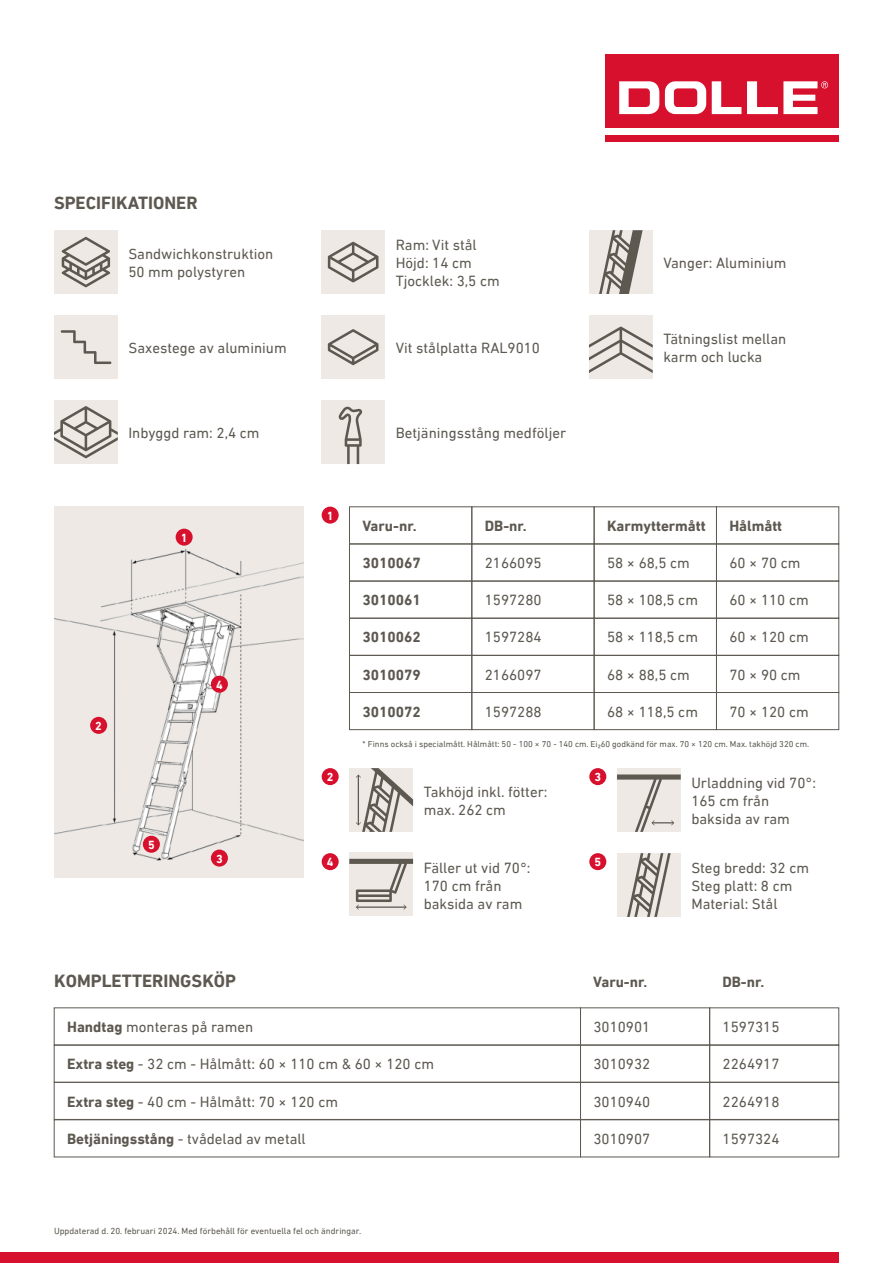
<style>
.page{position:relative;width:893px;height:1263px;background:#fff}
.page>*{position:absolute;margin:0;border:0;box-sizing:border-box;transform-origin:0 0}
.t1{font:700 18px "DIN Next LT Pro";color:#5d5951}
.t2{font:15px/18px "DIN Next LT Pro";color:#5d5951}
.t3{font:700 15px "DIN Next LT Pro";color:#5d5951}
.t4{font:700 12px "DIN Next LT Pro";color:#fff}
.t5{font:9px "DIN Next LT Pro";color:#5d5951}
.t6{font:8.7px "DIN Next LT Pro";color:#5d5951}
.s1{font-weight:700}
</style>
<div class="page">
<div style="left:589px;top:315px;width:64px;height:64px;background:#eee9e5"></div>
<svg style="left:589px;top:327px;width:64px;height:46px"></svg>
<div style="left:589px;top:230px;width:64px;height:64px;background:#eee9e5"></div>
<svg style="left:599px;top:230px;width:44px;height:64px"></svg>
<div style="left:54px;top:315px;width:64px;height:64px;background:#eee9e5"></div>
<svg style="left:61px;top:330px;width:50px;height:34px"></svg>
<div style="left:321px;top:230px;width:64px;height:64px;background:#eee9e5"></div>
<svg style="left:328px;top:242px;width:50px;height:40px"></svg>
<div style="left:54px;top:230px;width:64px;height:64px;background:#eee9e5"></div>
<svg style="left:62px;top:237px;width:48px;height:50px"></svg>
<div style="left:321px;top:315px;width:64px;height:64px;background:#eee9e5"></div>
<svg style="left:328px;top:329px;width:50px;height:36px"></svg>
<div style="left:617px;top:853px;width:64px;height:64px;background:#eee9e5"></div>
<svg style="left:627px;top:853px;width:44px;height:64px"></svg>
<div style="left:617px;top:768px;width:64px;height:64px;background:#eee9e5"></div>
<svg style="left:617px;top:774px;width:64px;height:58px"></svg>
<div style="left:349px;top:852px;width:64px;height:64px;background:#eee9e5"></div>
<svg style="left:349px;top:859px;width:64px;height:51px"></svg>
<img style="left:54px;top:507px;width:250px;height:370px">
<div style="left:349px;top:768px;width:64px;height:64px;background:#eee9e5"></div>
<svg style="left:356px;top:768px;width:57px;height:64px"></svg>
<div style="left:349px;top:507px;width:123px;height:37px;border:1px solid #5d5951"></div>
<div style="left:349px;top:618px;width:123px;height:37px;border:1px solid #5d5951"></div>
<div style="left:349px;top:692px;width:123px;height:38px;border:1px solid #5d5951"></div>
<div style="left:349px;top:544px;width:123px;height:37px;border:1px solid #5d5951"></div>
<div style="left:349px;top:581px;width:123px;height:37px;border:1px solid #5d5951"></div>
<div style="left:349px;top:655px;width:123px;height:38px;border:1px solid #5d5951"></div>
<div style="left:594px;top:507px;width:123px;height:37px;border:1px solid #5d5951"></div>
<div style="left:472px;top:507px;width:122px;height:37px;border:1px solid #5d5951"></div>
<div style="left:472px;top:618px;width:122px;height:37px;border:1px solid #5d5951"></div>
<div style="left:472px;top:692px;width:122px;height:38px;border:1px solid #5d5951"></div>
<div style="left:472px;top:544px;width:122px;height:37px;border:1px solid #5d5951"></div>
<div style="left:472px;top:581px;width:122px;height:37px;border:1px solid #5d5951"></div>
<div style="left:472px;top:655px;width:122px;height:38px;border:1px solid #5d5951"></div>
<div style="left:716px;top:507px;width:123px;height:37px;border:1px solid #5d5951"></div>
<div style="left:322px;top:507px;width:17px;height:17px;background:#d7102d;border-radius:50%"></div>
<div style="left:176px;top:529px;width:17px;height:17px;background:#d7102d;border-radius:50%"></div>
<div style="left:322px;top:768px;width:17px;height:17px;background:#d7102d;border-radius:50%"></div>
<div style="left:90px;top:717px;width:17px;height:17px;background:#d7102d;border-radius:50%"></div>
<div style="left:322px;top:853px;width:17px;height:17px;background:#d7102d;border-radius:50%"></div>
<div style="left:211px;top:676px;width:17px;height:17px;background:#d7102d;border-radius:50%"></div>
<div style="left:589px;top:768px;width:17px;height:17px;background:#d7102d;border-radius:50%"></div>
<div style="left:211px;top:849px;width:17px;height:17px;background:#d7102d;border-radius:50%"></div>
<div style="left:589px;top:853px;width:17px;height:17px;background:#d7102d;border-radius:50%"></div>
<div style="left:143px;top:836px;width:17px;height:17px;background:#d7102d;border-radius:50%"></div>
<div style="left:54px;top:1008px;width:527px;height:37px;border:1px solid #5d5951"></div>
<div style="left:54px;top:1119px;width:527px;height:38px;border:1px solid #5d5951"></div>
<div style="left:580px;top:1008px;width:130px;height:37px;border:1px solid #5d5951"></div>
<div style="left:580px;top:1119px;width:130px;height:38px;border:1px solid #5d5951"></div>
<div style="left:709px;top:1008px;width:130px;height:37px;border:1px solid #5d5951"></div>
<div style="left:709px;top:1119px;width:130px;height:38px;border:1px solid #5d5951"></div>
<div style="left:594px;top:618px;width:123px;height:37px;border:1px solid #5d5951"></div>
<div style="left:594px;top:692px;width:123px;height:38px;border:1px solid #5d5951"></div>
<div style="left:594px;top:544px;width:123px;height:37px;border:1px solid #5d5951"></div>
<div style="left:594px;top:581px;width:123px;height:37px;border:1px solid #5d5951"></div>
<div style="left:594px;top:655px;width:123px;height:38px;border:1px solid #5d5951"></div>
<div style="left:716px;top:618px;width:123px;height:37px;border:1px solid #5d5951"></div>
<div style="left:716px;top:692px;width:123px;height:38px;border:1px solid #5d5951"></div>
<div style="left:716px;top:544px;width:123px;height:37px;border:1px solid #5d5951"></div>
<div style="left:716px;top:581px;width:123px;height:37px;border:1px solid #5d5951"></div>
<div style="left:716px;top:655px;width:123px;height:38px;border:1px solid #5d5951"></div>
<div style="left:321px;top:400px;width:64px;height:64px;background:#eee9e5"></div>
<svg style="left:338px;top:407px;width:24px;height:57px"></svg>
<div style="left:54px;top:400px;width:64px;height:64px;background:#eee9e5"></div>
<svg style="left:54px;top:406px;width:64px;height:52px"></svg>
<div style="left:54px;top:1045px;width:527px;height:37px;border:1px solid #5d5951"></div>
<div style="left:54px;top:1082px;width:527px;height:37px;border:1px solid #5d5951"></div>
<div style="left:580px;top:1045px;width:130px;height:37px;border:1px solid #5d5951"></div>
<div style="left:580px;top:1082px;width:130px;height:37px;border:1px solid #5d5951"></div>
<div style="left:709px;top:1045px;width:130px;height:37px;border:1px solid #5d5951"></div>
<div style="left:709px;top:1082px;width:130px;height:37px;border:1px solid #5d5951"></div>
<div style="left:605px;top:54px;width:234px;height:87px;background:#d7102d"></div>
<div style="left:605px;top:128px;width:234px;height:6px;background:#fff"></div>
<svg style="left:619px;top:81px;width:209px;height:33px"></svg>
<div style="left:0;top:1252px;width:839px;height:11px;background:#d7102d"></div>
<p class="t1" style="left:54px;top:192px;width:145px">SPECIFIKATIONER</p>
<p class="t2" style="left:128px;top:244px;width:146px">Sandwichkonstruktion<br>50 mm polystyren</p>
<p class="t2" style="left:396px;top:235px;width:106px">Ram: Vit stål<br>Höjd: 14 cm<br>Tjocklek: 3,5 cm</p>
<p class="t2" style="left:129px;top:338px;width:160px">Saxestege av aluminium</p>
<p class="t2" style="left:396px;top:338px;width:146px">Vit stålplatta RAL9010</p>
<p class="t2" style="left:128px;top:423px;width:133px">Inbyggd ram: 2,4 cm</p>
<p class="t2" style="left:396px;top:423px;width:172px">Betjäningsstång medföljer</p>
<p class="t2" style="left:663px;top:253px;width:125px">Vanger: Aluminium</p>
<p class="t2" style="left:663px;top:329px;width:124px">Tätningslist mellan karm och lucka</p>
<p class="t4" style="left:95px;top:719px;width:8px">2</p>
<p class="t4" style="left:181px;top:530px;width:8px">1</p>
<p class="t4" style="left:148px;top:838px;width:8px">5</p>
<p class="t4" style="left:216px;top:678px;width:8px">4</p>
<p class="t4" style="left:327px;top:508px;width:8px">1</p>
<p class="t3" style="left:362px;top:517px;width:56px">Varu-nr.</p>
<p class="t3" style="left:485px;top:517px;width:44px">DB-nr.</p>
<p class="t3" style="left:607px;top:517px;width:100px">Karmyttermått</p>
<p class="t3" style="left:729px;top:517px;width:54px">Hålmått</p>
<p class="t3" style="left:362px;top:554px;width:60px">3010067</p>
<p class="t3" style="left:362px;top:591px;width:60px">3010061</p>
<p class="t2" style="left:485px;top:554px;width:58px">2166095</p>
<p class="t2" style="left:485px;top:591px;width:58px">1597280</p>
<p class="t2" style="left:607px;top:554px;width:84px">58 × 68,5 cm</p>
<p class="t2" style="left:607px;top:591px;width:92px">58 × 108,5 cm</p>
<p class="t2" style="left:729px;top:554px;width:73px">60 × 70 cm</p>
<p class="t2" style="left:729px;top:591px;width:81px">60 × 110 cm</p>
<p class="t3" style="left:362px;top:628px;width:60px">3010062</p>
<p class="t2" style="left:485px;top:628px;width:58px">1597284</p>
<p class="t2" style="left:607px;top:628px;width:92px">58 × 118,5 cm</p>
<p class="t2" style="left:729px;top:628px;width:81px">60 × 120 cm</p>
<p class="t3" style="left:362px;top:666px;width:60px">3010079</p>
<p class="t2" style="left:485px;top:665px;width:58px">2166097</p>
<p class="t2" style="left:607px;top:665px;width:84px">68 × 88,5 cm</p>
<p class="t2" style="left:729px;top:665px;width:73px">70 × 90 cm</p>
<p class="t3" style="left:362px;top:703px;width:60px">3010072</p>
<p class="t2" style="left:485px;top:702px;width:58px">1597288</p>
<p class="t2" style="left:607px;top:702px;width:92px">68 × 118,5 cm</p>
<p class="t2" style="left:729px;top:702px;width:81px">70 × 120 cm</p>
<p class="t6" style="left:362px;top:739px;width:448px">* Finns också i specialmått. Hålmått: 50 - 100 × 70 - 140 cm. Ei 60 godkänd för max. 70 × 120 cm. Max. takhöjd 320 cm.</p>
<p class="t6" style="left:598px;top:744px;width:4px">²</p>
<p class="t4" style="left:327px;top:770px;width:8px">2</p>
<p class="t2" style="left:424px;top:782px;width:125px">Takhöjd inkl. fötter: max. 262 cm</p>
<p class="t4" style="left:594px;top:770px;width:8px">3</p>
<p class="t4" style="left:216px;top:851px;width:8px">3</p>
<p class="t4" style="left:594px;top:855px;width:8px">5</p>
<p class="t4" style="left:327px;top:855px;width:8px">4</p>
<p class="t2" style="left:424px;top:858px;width:108px">Fäller ut vid 70°:<br>170 cm från baksida av ram</p>
<p class="t2" style="left:691px;top:773px;width:126px">Urladdning vid 70°:<br>165 cm från baksida av ram</p>
<p class="t2" style="left:691px;top:858px;width:119px">Steg bredd: 32 cm<br>Steg platt: 8 cm<br>Material: Stål</p>
<p class="t1" style="left:54px;top:970px;width:183px">KOMPLETTERINGSKÖP</p>
<p class="t3" style="left:593px;top:973px;width:56px">Varu-nr.</p>
<p class="t3" style="left:722px;top:973px;width:44px">DB-nr.</p>
<p class="t2" style="left:593px;top:1018px;width:58px">3010901</p>
<p class="t2" style="left:67px;top:1018px;width:188px"><span class="s1">Handtag</span> monteras på ramen</p>
<p class="t2" style="left:723px;top:1018px;width:58px">1597315</p>
<p class="t2" style="left:67px;top:1055px;width:368px"><span class="s1">Extra steg</span> - 32 cm - Hålmått: 60 × 110 cm &amp; 60 × 120 cm</p>
<p class="t2" style="left:67px;top:1092px;width:272px"><span class="s1">Extra steg</span> - 40 cm - Hålmått: 70 × 120 cm</p>
<p class="t2" style="left:67px;top:1130px;width:240px"><span class="s1">Betjäningsstång</span> - tvådelad av metall</p>
<p class="t5" style="left:54px;top:1226px;width:309px">Uppdaterad d. 20. februari 2024. Med förbehåll för eventuella fel och ändringar.</p>
<p class="t2" style="left:593px;top:1055px;width:58px">3010932</p>
<p class="t2" style="left:593px;top:1092px;width:58px">3010940</p>
<p class="t2" style="left:593px;top:1130px;width:58px">3010907</p>
<p class="t2" style="left:723px;top:1055px;width:58px">2264917</p>
<p class="t2" style="left:723px;top:1092px;width:58px">2264918</p>
<p class="t2" style="left:723px;top:1130px;width:58px">1597324</p>
</div>
